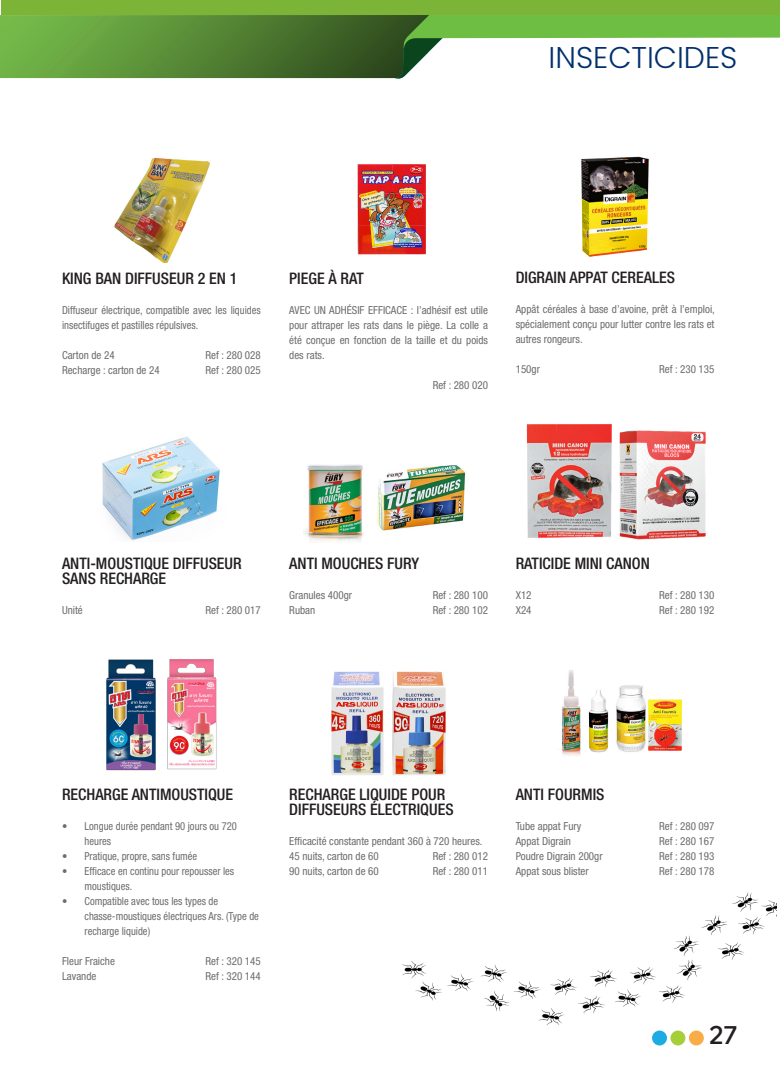
<style>
.page{position:relative;width:780px;height:1088px;background:#fff}
.page>*{position:absolute;margin:0;border:0;box-sizing:border-box;transform-origin:0 0}
.t1{font:300 30px "Poppins";color:#00306d}
.t2{font:600 25px "Wix Madefor Text";color:#231f20}
.Nom_objet{font:500 condensed 15.88px/15px "Helvetica Neue";color:#231f20}
.descriptif_objet{font:condensed 11px/15px "Helvetica Neue LT Std";color:#6c6d70;text-align:justify}
.descriptif_objet-2{font:condensed 11px/15px "Helvetica Neue LT Std";color:#6c6d70;scale:.96 1}
</style>
<div class="page">
<div style="left:652px;top:1030px;width:15px;height:15px;background:#1bace3;border-radius:50%"></div>
<div style="left:670px;top:1030px;width:15px;height:15px;background:#a6ce39;border-radius:50%"></div>
<div style="left:689px;top:1030px;width:14px;height:15px;background:#faac46;border-radius:50%"></div>
<div style="left:1px;top:0;width:779px;height:18px;background:#7bb437"></div>
<img style="left:167px;top:660px;width:50px;height:110px">
<img style="left:106px;top:659px;width:50px;height:112px">
<img style="left:114px;top:157px;width:96px;height:106px">
<img style="left:102px;top:436px;width:118px;height:105px">
<img style="left:331px;top:671px;width:115px;height:104px">
<img style="left:562px;top:670px;width:19px;height:86px">
<img style="left:588px;top:690px;width:21px;height:63px">
<img style="left:616px;top:685px;width:30px;height:67px">
<img style="left:648px;top:699px;width:34px;height:52px">
<img style="left:357px;top:164px;width:69px;height:91px">
<img style="left:581px;top:156px;width:68px;height:101px">
<img style="left:304px;top:464px;width:59px;height:78px">
<img style="left:377px;top:465px;width:89px;height:66px">
<img style="left:526px;top:424px;width:86px;height:114px">
<img style="left:619px;top:430px;width:87px;height:110px">
<svg style="left:0;top:15px;width:780px;height:64px"></svg>
<img style="left:402px;top:892px;width:374px;height:142px">
<p class="t1" style="left:548px;top:40px;width:190px">INSECTICIDES</p>
<p class="Nom_objet" style="left:62px;top:271px;width:177px">KING BAN DIFFUSEUR 2 EN 1</p>
<p class="descriptif_objet-2" style="left:62px;top:303px;width:209px">Diffuseur électrique, compatible avec les liquides insectifuges et pastilles répulsives.</p>
<p class="descriptif_objet" style="left:62px;top:348px;width:54px">Carton de 24</p>
<p class="descriptif_objet" style="left:205px;top:348px;width:57px">Ref : 280 028</p>
<p class="descriptif_objet" style="left:62px;top:363px;width:99px">Recharge : carton de 24</p>
<p class="descriptif_objet" style="left:205px;top:363px;width:57px">Ref : 280 025</p>
<p class="Nom_objet" style="left:289px;top:271px;width:76px">PIEGE À RAT</p>
<p class="descriptif_objet" style="left:289px;top:303px;width:200px">AVEC UN ADHÉSIF EFFICACE : l’adhésif est utile pour attraper les rats dans le piège. La colle a été conçue en fonction de la taille et du poids des rats.</p>
<p class="descriptif_objet" style="left:432px;top:378px;width:57px">Ref : 280 020</p>
<p class="Nom_objet" style="left:515px;top:270px;width:161px">DIGRAIN APPAT CEREALES</p>
<p class="descriptif_objet" style="left:515px;top:302px;width:201px">Appât céréales à base d’avoine, prêt à l’emploi, spécialement conçu pour lutter contre les rats et autres rongeurs.</p>
<p class="descriptif_objet" style="left:515px;top:362px;width:26px">150gr</p>
<p class="descriptif_objet" style="left:659px;top:362px;width:57px">Ref : 230 135</p>
<p class="Nom_objet" style="left:62px;top:555px;width:181px">ANTI-MOUSTIQUE DIFFUSEUR<br>SANS RECHARGE</p>
<p class="descriptif_objet" style="left:62px;top:602px;width:22px">Unité</p>
<p class="descriptif_objet" style="left:205px;top:602px;width:57px">Ref : 280 017</p>
<p class="Nom_objet" style="left:289px;top:555px;width:131px">ANTI MOUCHES FURY</p>
<p class="descriptif_objet" style="left:289px;top:587px;width:64px">Granules 400gr</p>
<p class="descriptif_objet" style="left:432px;top:587px;width:57px">Ref : 280 100</p>
<p class="descriptif_objet" style="left:289px;top:602px;width:27px">Ruban</p>
<p class="descriptif_objet" style="left:432px;top:602px;width:57px">Ref : 280 102</p>
<p class="Nom_objet" style="left:515px;top:555px;width:136px">RATICIDE MINI CANON</p>
<p class="descriptif_objet" style="left:515px;top:587px;width:17px">X12</p>
<p class="descriptif_objet" style="left:659px;top:587px;width:57px">Ref : 280 130</p>
<p class="descriptif_objet" style="left:515px;top:602px;width:17px">X24</p>
<p class="descriptif_objet" style="left:659px;top:602px;width:57px">Ref : 280 192</p>
<p class="Nom_objet" style="left:62px;top:787px;width:173px">RECHARGE ANTIMOUSTIQUE</p>
<p class="descriptif_objet-2" style="left:84px;top:819px;width:160px;text-indent:-23px">• Longue durée pendant 90 jours ou 720 heures</p>
<p class="descriptif_objet-2" style="left:62px;top:849px;width:142px">• Pratique, propre, sans fumée</p>
<p class="descriptif_objet-2" style="left:84px;top:864px;width:157px;text-indent:-23px">• Efficace en continu pour repousser les moustiques.</p>
<p class="descriptif_objet-2" style="left:84px;top:894px;width:183px;text-indent:-23px">• Compatible avec tous les types de chasse-moustiques électriques Ars. (Type de recharge liquide)</p>
<p class="descriptif_objet" style="left:62px;top:954px;width:54px">Fleur Fraiche</p>
<p class="descriptif_objet" style="left:205px;top:954px;width:57px">Ref : 320 145</p>
<p class="descriptif_objet" style="left:62px;top:969px;width:36px">Lavande</p>
<p class="descriptif_objet" style="left:205px;top:969px;width:57px">Ref : 320 144</p>
<p class="Nom_objet" style="left:289px;top:787px;width:166px">RECHARGE LIQUIDE POUR<br>DIFFUSEURS ÉLECTRIQUES</p>
<p class="descriptif_objet" style="left:289px;top:834px;width:195px">Efficacité constante pendant 360 à 720 heures.</p>
<p class="descriptif_objet" style="left:289px;top:849px;width:91px">45 nuits, carton de 60</p>
<p class="descriptif_objet" style="left:432px;top:849px;width:57px">Ref : 280 012</p>
<p class="descriptif_objet" style="left:289px;top:864px;width:91px">90 nuits, carton de 60</p>
<p class="descriptif_objet" style="left:432px;top:864px;width:57px">Ref : 280 011</p>
<p class="Nom_objet" style="left:515px;top:787px;width:90px">ANTI FOURMIS</p>
<p class="descriptif_objet" style="left:515px;top:819px;width:67px">Tube appat Fury</p>
<p class="descriptif_objet" style="left:659px;top:819px;width:57px">Ref : 280 097</p>
<p class="descriptif_objet" style="left:515px;top:834px;width:57px">Appat Digrain</p>
<p class="descriptif_objet" style="left:659px;top:834px;width:57px">Ref : 280 167</p>
<p class="descriptif_objet" style="left:515px;top:849px;width:88px">Poudre Digrain 200gr</p>
<p class="descriptif_objet" style="left:659px;top:849px;width:57px">Ref : 280 193</p>
<p class="descriptif_objet" style="left:515px;top:864px;width:75px">Appat sous blister</p>
<p class="descriptif_objet" style="left:659px;top:864px;width:57px">Ref : 280 178</p>
<h2 class="t2" style="left:709px;top:1016px;width:30px">27</h2>
</div>
